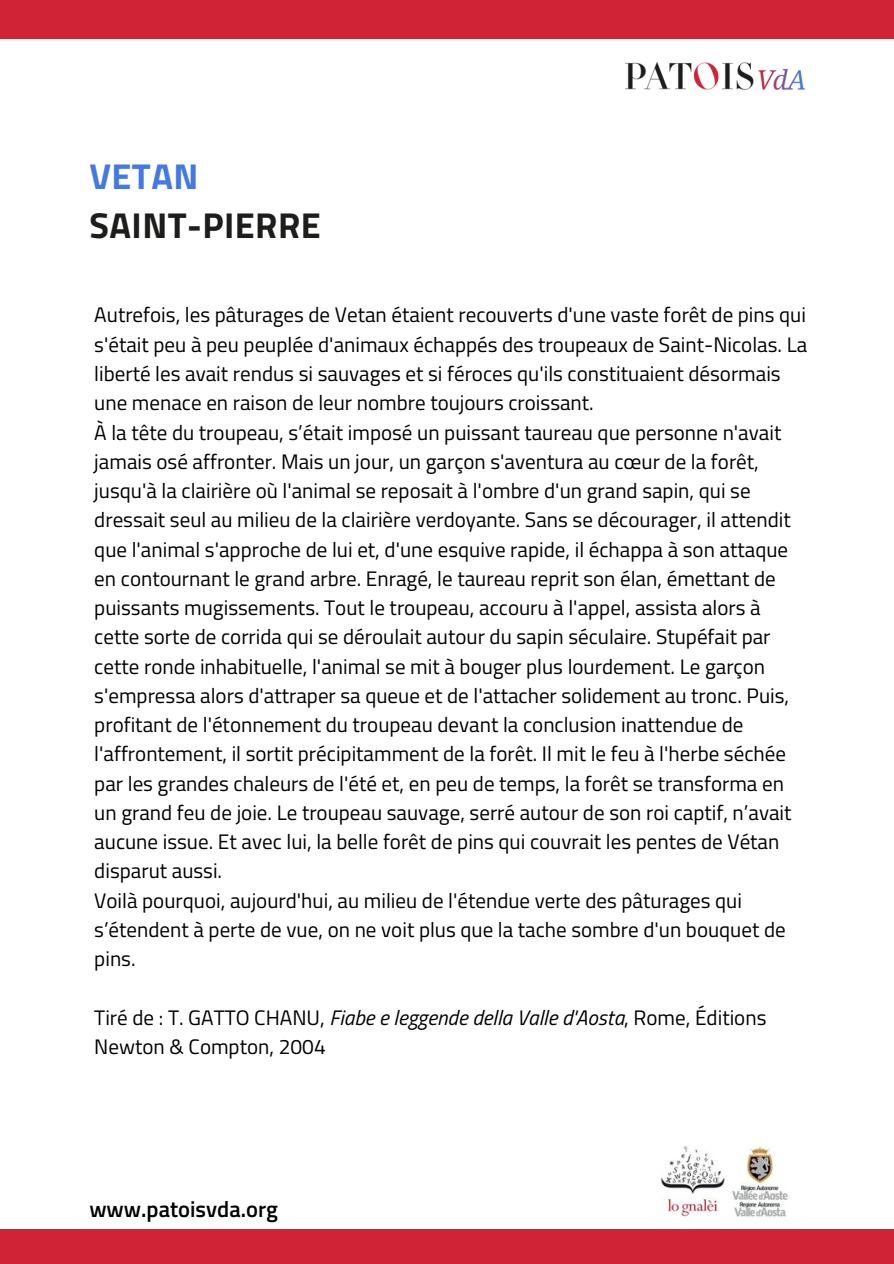
<style>
.page{position:relative;width:894px;height:1264px;background:#fff}
.page>*{position:absolute;margin:0;border:0;box-sizing:border-box;transform-origin:0 0}
.t1{font:700 36px "Titillium Web";letter-spacing:.015em;color:#1d1d1b}
.t2{font:700 36px "Titillium Web";letter-spacing:.015em;color:#4479e4}
.t3{font:600 22.5px "Titillium Web";color:#000}
.t4{font:21px/29.2px "Titillium Web";color:#000}
.s1{font-style:italic}
</style>
<div class="page">
<div style="left:0;top:0;width:893px;height:39px;background:#d02336"></div>
<div style="left:0;top:1229px;width:893px;height:34px;background:#d02336"></div>
<img style="left:625px;top:62px;width:179px;height:27px">
<img style="left:660px;top:1145px;width:128px;height:72px">
<p class="t2" style="left:89px;top:148px;width:111px">VETAN</p>
<p class="t1" style="left:89px;top:197px;width:233px">SAINT-PIERRE</p>
<p class="t4" style="left:94px;top:300px;width:714px">Autrefois, les pâturages de Vetan étaient recouverts d'une vaste forêt de pins qui s'était peu à peu peuplée d'animaux échappés des troupeaux de Saint-Nicolas. La liberté les avait rendus si sauvages et si féroces qu'ils constituaient désormais une menace en raison de leur nombre toujours croissant.</p>
<p class="t4" style="left:94px;top:417px;width:698px">À la tête du troupeau, s’était imposé un puissant taureau que personne n'avait jamais osé affronter. Mais un jour, un garçon s'aventura au cœur de la forêt, jusqu'à la clairière où l'animal se reposait à l'ombre d'un grand sapin, qui se dressait seul au milieu de la clairière verdoyante. Sans se décourager, il attendit que l'animal s'approche de lui et, d'une esquive rapide, il échappa à son attaque en contournant le grand arbre. Enragé, le taureau reprit son élan, émettant de puissants mugissements. Tout le troupeau, accouru à l'appel, assista alors à cette sorte de corrida qui se déroulait autour du sapin séculaire. Stupéfait par cette ronde inhabituelle, l'animal se mit à bouger plus lourdement. Le garçon s'empressa alors d'attraper sa queue et de l'attacher solidement au tronc. Puis, profitant de l'étonnement du troupeau devant la conclusion inattendue de l'affrontement, il sortit précipitamment de la forêt. Il mit le feu à l'herbe séchée par les grandes chaleurs de l'été et, en peu de temps, la forêt se transforma en un grand feu de joie. Le troupeau sauvage, serré autour de son roi captif, n’avait aucune issue. Et avec lui, la belle forêt de pins qui couvrait les pentes de Vétan disparut aussi.</p>
<p class="t4" style="left:94px;top:885px;width:692px">Voilà pourquoi, aujourd'hui, au milieu de l'étendue verte des pâturages qui s’étendent à perte de vue, on ne voit plus que la tache sombre d'un bouquet de pins.</p>
<p class="t4" style="left:94px;top:1002px;width:673px">Tiré de : T. GATTO CHANU, <span class="s1">Fiabe e leggende della Valle d'Aosta</span>, Rome, Éditions<br>Newton &amp; Compton, 2004</p>
<p class="t3" style="left:89px;top:1191px;width:190px">www.patoisvda.org</p>
</div>
